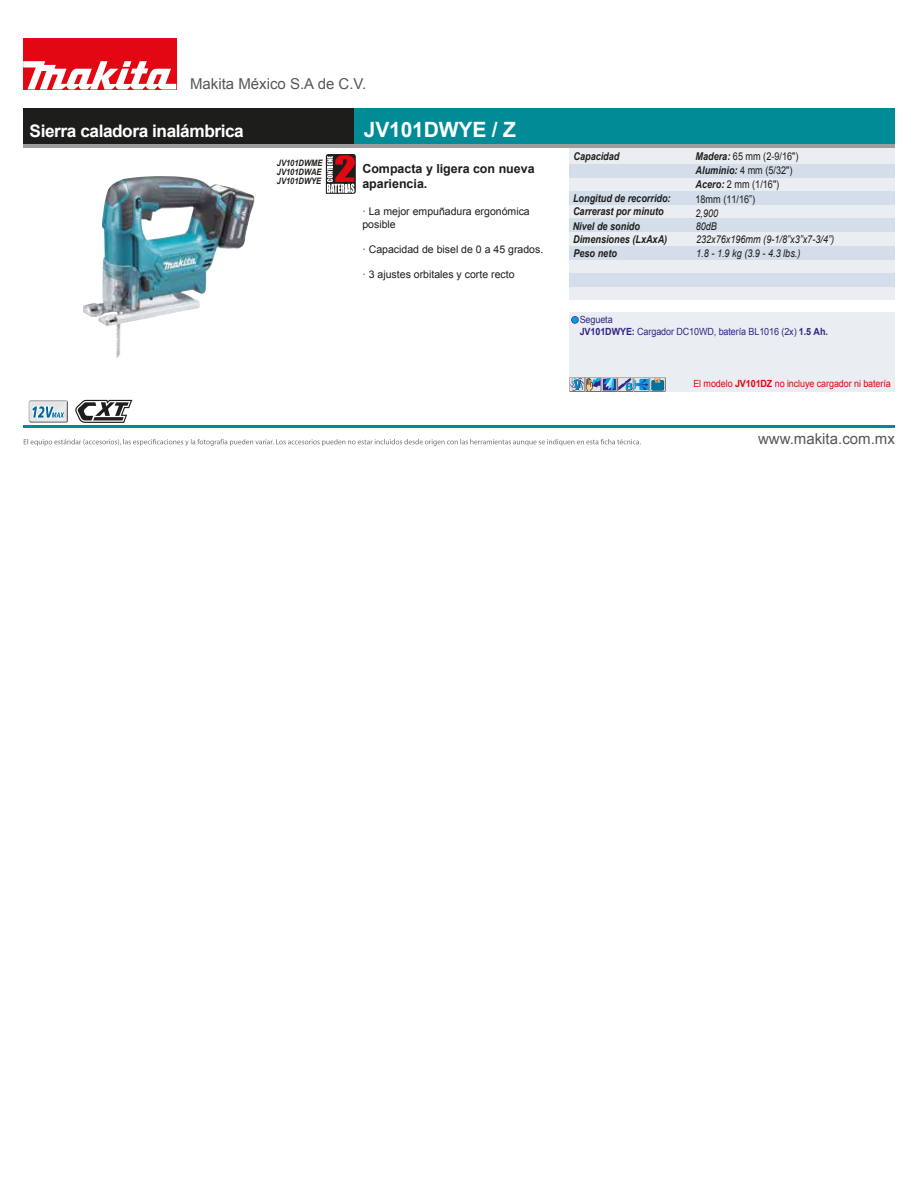
<style>
.page{position:relative;width:918px;height:1188px;background:#fff}
.page>*{position:absolute;margin:0;border:0;box-sizing:border-box;transform-origin:0 0}
.t1{font:700 21px "Arial";letter-spacing:-.01em;color:#fff}
.t2{font:700 17.25px "Arial";letter-spacing:-.025em;color:#fff}
.t3{font:15px "Arial";color:#575756}
.t4{font:700 12.45px/15px "Arial";color:#1d1d1b}
.t5{font:italic 700 10.65px/14.5px "Arial";color:#1d1d1b;scale:.85 1}
.t6{font:10.65px/14.4px "Arial";color:#1d1d1b;scale:.85 1}
.t7{font:italic 10.65px/13.8px "Arial";color:#1d1d1b;scale:.85 1}
.t8{font:10.5px/12.6px "Arial";color:#1d1d1b}
.t9{font:9.9px/12px "Arial";letter-spacing:-.01em;color:#312783;scale:.91 1}
.t10{font:9.9px "Arial";letter-spacing:-.01em;color:#e30613;scale:.91 1}
.t11{font:italic 700 8.85px/9px "Arial";color:#1d1d1b;text-align:justify;scale:.85 1}
.s1{font-weight:700;font-style:italic}
.s2{font-weight:700}
</style>
<div class="page">
<div style="left:569px;top:312px;width:326px;height:80px;background:#eaedf1"></div>
<div style="left:569px;top:148px;width:326px;height:152px;background:#eaedf1"></div>
<div style="left:569px;top:164px;width:326px;height:13px;background:#d4ddea"></div>
<div style="left:569px;top:191px;width:326px;height:14px;background:#d4ddea"></div>
<div style="left:569px;top:218px;width:326px;height:14px;background:#d4ddea"></div>
<div style="left:569px;top:246px;width:326px;height:14px;background:#d4ddea"></div>
<div style="left:569px;top:273px;width:326px;height:14px;background:#d4ddea"></div>
<hr style="left:23px;top:425px;width:872px;height:2px;background:#008b96">
<div style="left:23px;top:38px;width:153px;height:51px;background:#e30613"></div>
<svg style="left:23px;top:61px;width:153px;height:28px"></svg>
<div style="left:23px;top:109px;width:872px;height:35px;background:#1d1d1b"></div>
<div style="left:355px;top:109px;width:540px;height:35px;background:#008b96"></div>
<hr style="left:23px;top:144px;width:872px;height:4px;background:#9d9d9c">
<svg style="left:571px;top:316px;width:8px;height:8px"></svg>
<svg style="left:572px;top:317px;width:6px;height:6px"></svg>
<svg style="left:24px;top:439px;width:617px;height:7px"></svg>
<svg style="left:75px;top:400px;width:57px;height:23px"></svg>
<img style="left:83px;top:176px;width:70px;height:182px">
<svg style="left:650px;top:377px;width:16px;height:15px"></svg>
<svg style="left:569px;top:377px;width:96px;height:15px"></svg>
<svg style="left:29px;top:401px;width:39px;height:21px"></svg>
<svg style="left:326px;top:154px;width:30px;height:40px"></svg>
<h3 class="t3" style="left:190px;top:74px;width:178px">Makita México S.A de C.V.</h3>
<h2 class="t2" style="left:30px;top:120px;width:216px">Sierra caladora inalámbrica</h2>
<h1 class="t1" style="left:364px;top:116px;width:154px">JV101DWYE / Z</h1>
<p class="t4" style="left:362px;top:161px;width:174px">Compacta y ligera con nueva apariencia.</p>
<p class="t8" style="left:362px;top:205px;width:169px">· La mejor empuñadura ergonómica posible</p>
<p class="t8" style="left:362px;top:243px;width:182px">· Capacidad de bisel de 0 a 45 grados.</p>
<p class="t8" style="left:362px;top:268px;width:154px">· 3 ajustes orbitales y corte recto</p>
<p class="t11" style="left:277px;top:158px;width:55px">JV101DWME JV101DWAE JV101DWYE</p>
<p class="t5" style="left:573px;top:149px;width:56px">Capacidad</p>
<p class="t5" style="left:573px;top:191px;width:116px">Longitud de recorrido:</p>
<p class="t5" style="left:573px;top:205px;width:108px">Carrerast por minuto<br>Nivel de sonido</p>
<p class="t5" style="left:573px;top:232px;width:112px">Dimensiones (LxAxA)<br>Peso neto</p>
<p class="t6" style="left:696px;top:149px;width:123px"><span class="s1">Madera:</span> 65 mm (2-9/16")<br><span class="s1">Aluminio:</span> 4 mm (5/32")<br><span class="s1">Acero:</span> 2 mm (1/16")</p>
<p class="t7" style="left:696px;top:206px;width:28px">2,900<br>80dB</p>
<p class="t7" style="left:696px;top:232px;width:164px;line-height:14.5px">232x76x196mm (9-1/8”x3”x7-3/4”)<br>1.8 - 1.9 kg (3.9 - 4.3 lbs.)</p>
<p class="t6" style="left:696px;top:192px;width:72px">18mm (11/16”)</p>
<p class="t9" style="left:580px;top:314px;width:274px">Segueta<br><span class="s2">JV101DWYE:</span> Cargador DC10WD, batería BL1016 (2x) <span class="s2">1.5 Ah.</span></p>
<p class="t10" style="left:693px;top:377px;width:218px">El modelo <span class="s2">JV101DZ</span> no incluye cargador ni batería</p>
<h3 class="t3" style="left:758px;top:429px;width:138px">www.makita.com.mx</h3>
</div>
